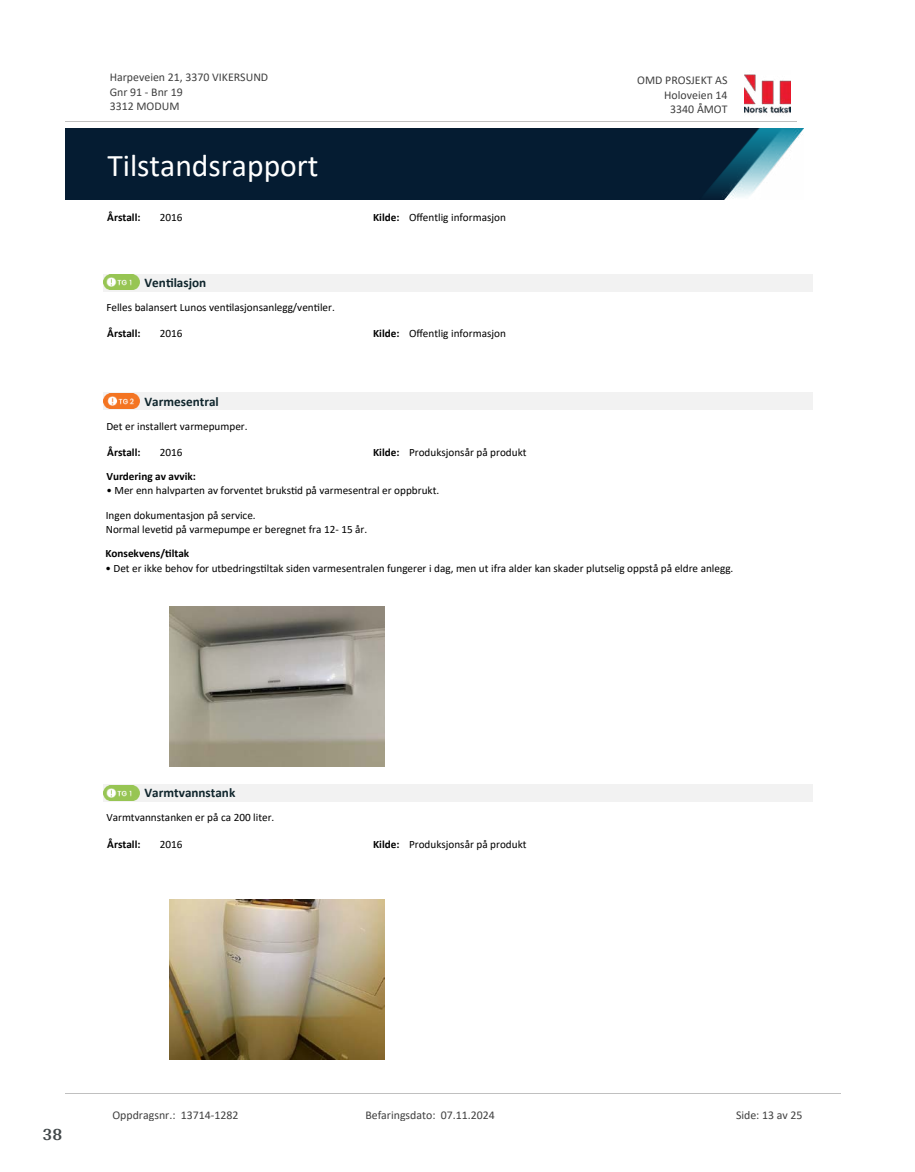
<style>
.page{position:relative;width:915px;height:1172px;background:#fff}
.page>*{position:absolute;margin:0;border:0;box-sizing:border-box;transform-origin:0 0}
.t1{font:31.65px "Calibri";color:#fff}
.t2{font:700 18px "Arya";color:#414749}
.t3{font:700 13.2px "Calibri";color:#0f252c}
.t4{font:11.85px/14.5px "Calibri";color:#404040}
.t5{font:11.25px/13.6px "Calibri";color:#000}
.t6{font:700 11.25px "Calibri";color:#000}
.s1{font-weight:700}
</style>
<div class="page">
<div style="left:104px;top:274px;width:708px;height:17px;background:#f2f2f2"></div>
<svg style="left:107px;top:274px;width:29px;height:1px"></svg>
<img style="left:104px;top:275px;width:35px;height:15px">
<div style="left:104px;top:393px;width:708px;height:17px;background:#f2f2f2"></div>
<svg style="left:107px;top:408px;width:29px;height:1px"></svg>
<img style="left:104px;top:393px;width:35px;height:15px">
<img style="left:170px;top:607px;width:214px;height:160px">
<div style="left:104px;top:784px;width:708px;height:17px;background:#f2f2f2"></div>
<svg style="left:107px;top:785px;width:29px;height:16px"></svg>
<img style="left:104px;top:786px;width:35px;height:14px">
<img style="left:170px;top:899px;width:214px;height:160px">
<img style="left:744px;top:74px;width:46px;height:40px">
<hr style="left:65px;top:121px;width:731px;height:1px;background:#c0c0c0">
<img style="left:65px;top:129px;width:738px;height:71px">
<hr style="left:65px;top:1093px;width:775px;height:1px;background:#c0c0c0">
<p class="t4" style="left:110px;top:70px;width:160px">Harpeveien 21, 3370 VIKERSUND<br>Gnr 91 - Bnr 19<br>3312 MODUM</p>
<p class="t4" style="left:637px;top:73px;width:92px">OMD PROSJEKT AS</p>
<p class="t4" style="left:664px;top:87px;width:65px">Holoveien 14</p>
<p class="t4" style="left:670px;top:102px;width:59px">3340 ÅMOT</p>
<h1 class="t1" style="left:107px;top:143px;width:213px">Tilstandsrapport</h1>
<p class="t6" style="left:107px;top:210px;width:35px">Årstall:</p>
<p class="t5" style="left:160px;top:210px;width:24px">2016</p>
<p class="t5" style="left:373px;top:210px;width:134px"><span class="s1">Kilde:</span> O昀昀entlig informasjon</p>
<p class="t3" style="left:144px;top:273px;width:63px">Ven琀椀lasjon</p>
<p class="t5" style="left:106px;top:300px;width:230px">Felles balansert Lunos ven琀椀lasjonsanlegg/ven琀椀ler.</p>
<p class="t6" style="left:107px;top:326px;width:35px">Årstall:</p>
<p class="t5" style="left:160px;top:326px;width:24px">2016</p>
<p class="t5" style="left:373px;top:326px;width:134px"><span class="s1">Kilde:</span> O昀昀entlig informasjon</p>
<p class="t3" style="left:144px;top:392px;width:76px">Varmesentral</p>
<p class="t5" style="left:106px;top:419px;width:143px">Det er installert varmepumper.</p>
<p class="t6" style="left:107px;top:445px;width:35px">Årstall:</p>
<p class="t5" style="left:160px;top:445px;width:24px">2016</p>
<p class="t5" style="left:373px;top:445px;width:155px"><span class="s1">Kilde:</span> Produksjonsår på produkt</p>
<p class="t6" style="left:106px;top:468px;width:91px">Vurdering av avvik:</p>
<p class="t5" style="left:106px;top:483px;width:334px">• Mer enn halvparten av forventet bruks琀椀d på varmesentral er oppbrukt.</p>
<p class="t5" style="left:106px;top:508px;width:263px">Ingen dokumentasjon på service.<br>Normal leve琀椀d på varmepumpe er beregnet fra 12- 15 år.</p>
<p class="t6" style="left:105px;top:545px;width:85px">Konsekvens/琀椀ltak</p>
<p class="t5" style="left:105px;top:561px;width:629px">• Det er ikke behov for utbedrings琀椀ltak siden varmesentralen fungerer i dag, men ut ifra alder kan skader plutselig oppstå på eldre anlegg.</p>
<p class="t3" style="left:144px;top:783px;width:92px">Varmtvannstank</p>
<p class="t5" style="left:106px;top:810px;width:169px">Varmtvannstanken er på ca 200 liter.</p>
<p class="t6" style="left:107px;top:836px;width:35px">Årstall:</p>
<p class="t5" style="left:160px;top:837px;width:24px">2016</p>
<p class="t5" style="left:373px;top:837px;width:155px"><span class="s1">Kilde:</span> Produksjonsår på produkt</p>
<h2 class="t2" style="left:43px;top:1123px;width:21px">38</h2>
<p class="t4" style="left:112px;top:1107px;width:127px">Oppdragsnr.: 13714-1282</p>
<p class="t4" style="left:365px;top:1107px;width:131px">Befaringsdato: 07.11.2024</p>
<p class="t4" style="left:735px;top:1107px;width:68px">Side: 13 av 25</p>
</div>
